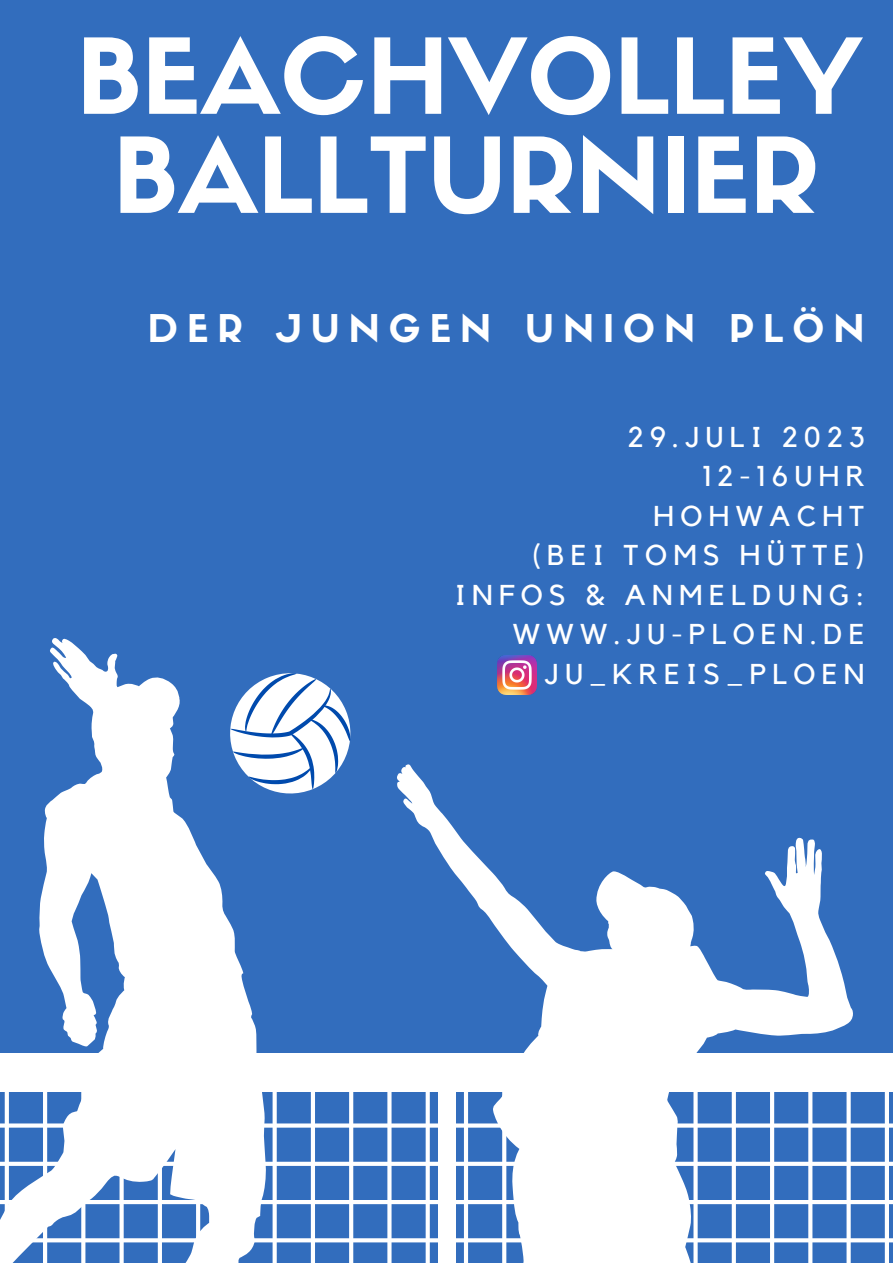
<style>
.page{position:relative;width:893px;height:1263px;background:#326dbd}
.page>*{position:absolute;margin:0;border:0;box-sizing:border-box;transform-origin:0 0}
.t1{font:102.52px/99.1px "Sifonn Basic";color:#fff;text-align:center}
.t2{font:37.5px "Sifonn Basic";letter-spacing:.24em;color:#fff}
.t3{font:28.58px "Kollektif";letter-spacing:.22em;color:#fff}
</style>
<div class="page">
<svg style="left:397px;top:764px;width:456px;height:289px"></svg>
<svg style="left:266px;top:1092px;width:627px;height:171px"></svg>
<div style="left:0;top:1053px;width:893px;height:39px;background:#fff"></div>
<div style="left:438px;top:1074px;width:17px;height:189px;background:#fff"></div>
<svg style="left:0;top:638px;width:266px;height:625px;fill:#fff"></svg>
<svg style="left:222px;top:665px;width:129px;height:136px"></svg>
<img style="left:497px;top:656px;width:39px;height:38px">
<p class="t1" style="left:77px;top:39px;width:787px">BEACHVOLLEY<br>BALLTURNIER</p>
<p class="t2" style="left:148px;top:314px;width:718px">DER JUNGEN UNION PLÖN</p>
<p class="t3" style="left:628px;top:424px;width:238px">29.JULI 2023</p>
<p class="t3" style="left:703px;top:463px;width:163px">12-16UHR</p>
<p class="t3" style="left:653px;top:503px;width:212px">HOHWACHT</p>
<p class="t3" style="left:533px;top:542px;width:333px">(BEI TOMS HÜTTE)</p>
<p class="t3" style="left:455px;top:582px;width:411px">INFOS &amp; ANMELDUNG:</p>
<p class="t3" style="left:513px;top:621px;width:353px">WWW.JU-PLOEN.DE</p>
<p class="t3" style="left:545px;top:661px;width:321px">JU_KREIS_PLOEN</p>
</div>
